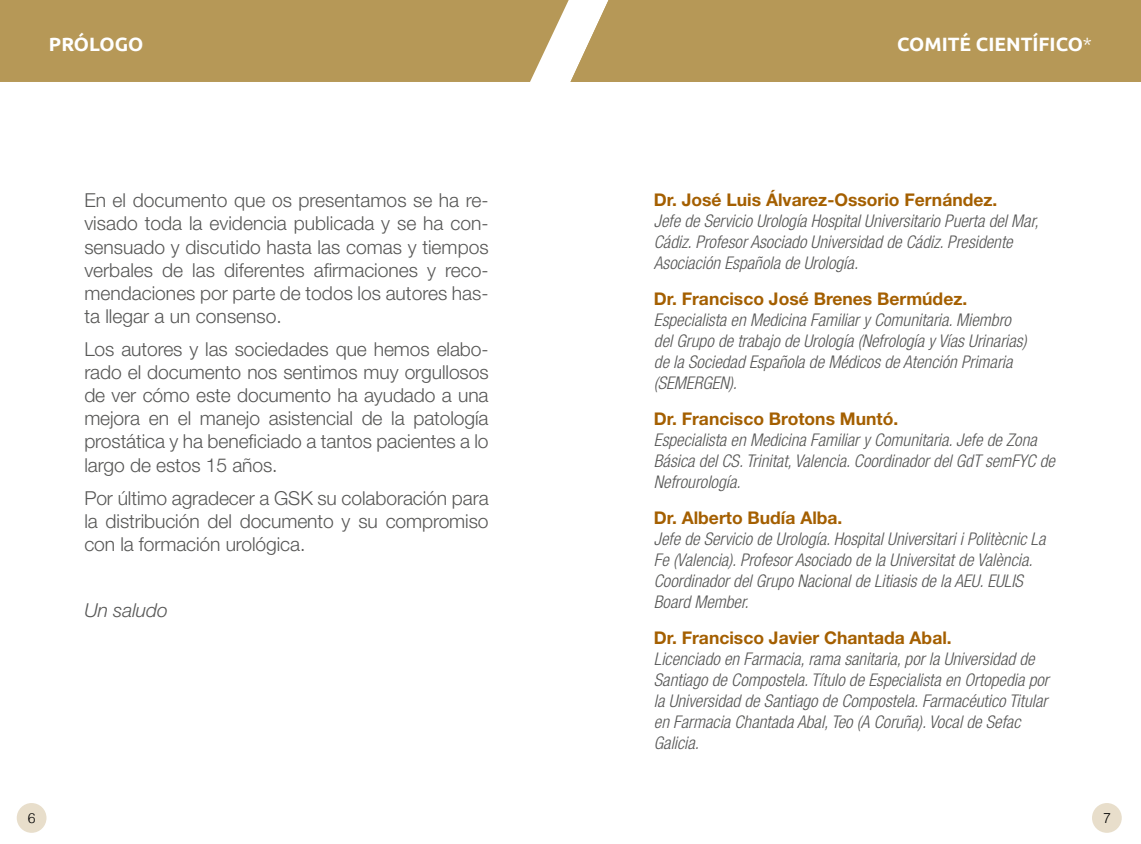
<style>
.page{position:relative;width:1141px;height:844px;background:#fff}
.page>*{position:absolute;margin:0;border:0;box-sizing:border-box;transform-origin:0 0}
.t1{font:300 19.25px/23.1px "Helvetica Neue LT Std";letter-spacing:-.005em;color:#575756;text-align:justify}
.t2{font:700 19.25px "Ubuntu";color:#fff}
.t3{font:italic 300 19.25px "Helvetica Neue LT Std";letter-spacing:-.005em;color:#575756}
.t4{font:italic 300 condensed 17.5px/21px "Helvetica Neue LT Std";color:#575756}
.t5{font:700 17.5px "Helvetica Neue LT Std";color:#a45f00}
.t6{font:300 14px "Helvetica";color:#000}
.s1{font-weight:300}
</style>
<div class="page">
<div style="left:0;top:0;width:569px;height:82px;background:#b69857"></div>
<div style="left:17px;top:802px;width:30px;height:30px;background:#e8decb;border-radius:50%"></div>
<div style="left:570px;top:0;width:571px;height:82px;background:#b69857"></div>
<div style="left:1092px;top:802px;width:30px;height:30px;background:#e8decb;border-radius:50%"></div>
<p class="t2" style="left:49px;top:32px;width:96px">PRÓLOGO</p>
<p class="t1" style="left:84px;top:188px;width:406px">En el documento que os presentamos se ha re&shy;visado toda la evidencia publicada y se ha con&shy;sensuado y discutido hasta las comas y tiempos verbales de las diferentes afirmaciones y reco&shy;mendaciones por parte de todos los autores has&shy;ta llegar a un consenso.</p>
<p class="t1" style="left:84px;top:337px;width:406px">Los autores y las sociedades que hemos elabo&shy;rado el documento nos sentimos muy orgullosos de ver cómo este documento ha ayudado a una mejora en el manejo asistencial de la patología prostática y ha beneficiado a tantos pacientes a lo largo de estos 15 años.</p>
<p class="t1" style="left:84px;top:485px;width:406px">Por último agradecer a GSK su colaboración para la distribución del documento y su compromiso con la formación urológica.</p>
<p class="t3" style="left:84px;top:598px;width:85px">Un saludo</p>
<p class="t6" style="left:28px;top:806px;width:9px">6</p>
<p class="t2" style="left:897px;top:32px;width:196px">COMITÉ CIENTÍFICO<span class="s1">*</span></p>
<p class="t5" style="left:654px;top:189px;width:345px">Dr. José Luis Álvarez-Ossorio Fernández.</p>
<p class="t4" style="left:654px;top:211px;width:386px">Jefe de Servicio Urología Hospital Universitario Puerta del Mar,<br>Cádiz. Profesor Asociado Universidad de Cádiz. Presidente<br>Asociación Española de Urología.</p>
<p class="t5" style="left:654px;top:288px;width:315px">Dr. Francisco José Brenes Bermúdez.</p>
<p class="t4" style="left:654px;top:310px;width:374px">Especialista en Medicina Familiar y Comunitaria. Miembro del Grupo de trabajo de Urología (Nefrología y Vías Urinarias) de la Sociedad Española de Médicos de Atención Primaria (SEMERGEN).</p>
<p class="t5" style="left:654px;top:408px;width:246px">Dr. Francisco Brotons Muntó.</p>
<p class="t4" style="left:654px;top:429px;width:403px">Especialista en Medicina Familiar y Comunitaria. Jefe de Zona<br>Básica del CS. Trinitat, Valencia. Coordinador del GdT semFYC de<br>Nefrourología.</p>
<p class="t5" style="left:654px;top:507px;width:190px">Dr. Alberto Budía Alba.</p>
<p class="t4" style="left:654px;top:528px;width:393px">Jefe de Servicio de Urología. Hospital Universitari i Politècnic La Fe (Valencia). Profesor Asociado de la Universitat de València.<br>Coordinador del Grupo Nacional de Litiasis de la AEU. EULIS Board Member.</p>
<p class="t5" style="left:654px;top:626px;width:299px">Dr. Francisco Javier Chantada Abal.</p>
<p class="t4" style="left:654px;top:648px;width:396px">Licenciado en Farmacia, rama sanitaria, por la Universidad de Santiago de Compostela. Título de Especialista en Ortopedia por la Universidad de Santiago de Compostela. Farmacéutico Titular en Farmacia Chantada Abal, Teo (A Coruña). Vocal de Sefac Galicia.</p>
<p class="t6" style="left:1103px;top:806px;width:9px">7</p>
</div>
